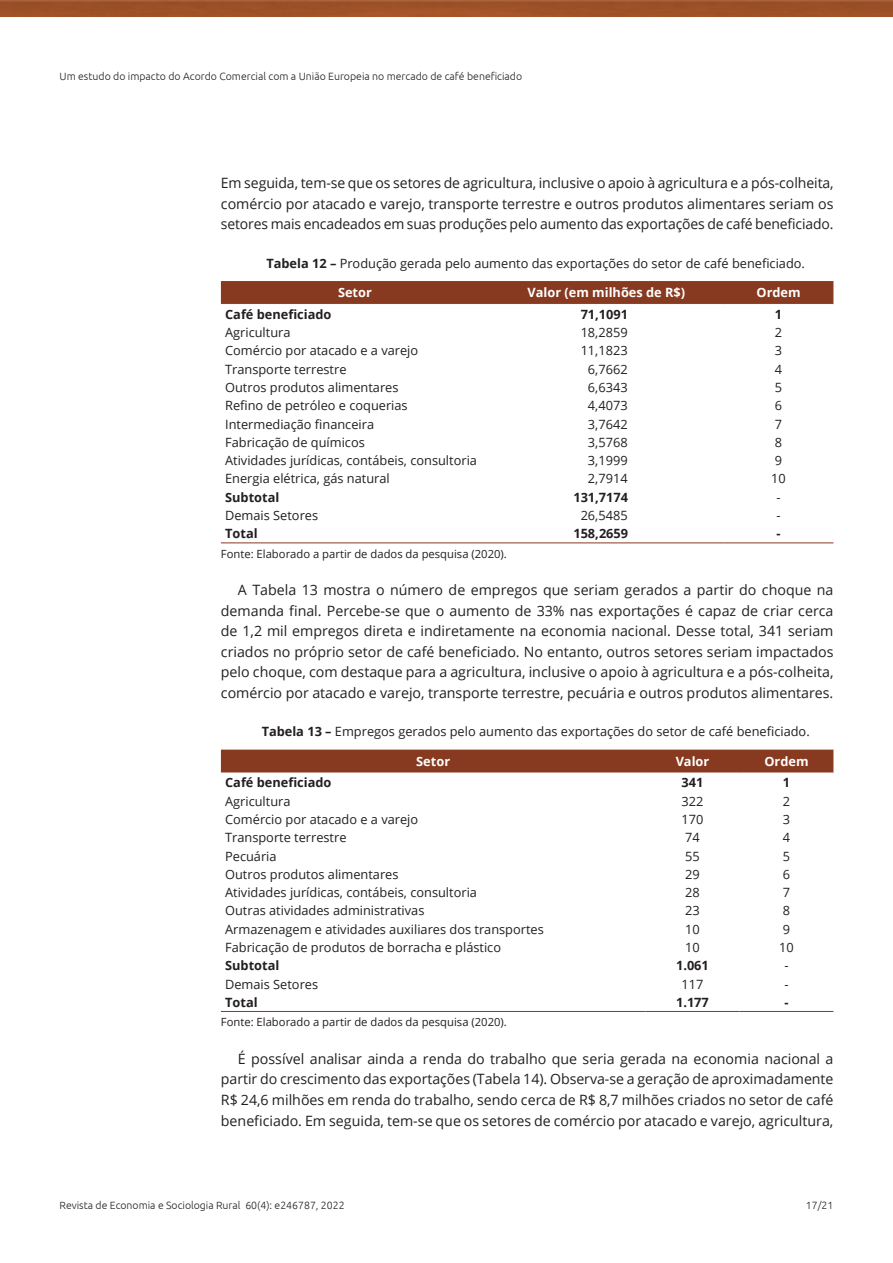
<style>
.page{position:relative;width:893px;height:1263px;background:#fff}
.page>*{position:absolute;margin:0;border:0;box-sizing:border-box;transform-origin:0 0}
.Paragraph{font:14.25px/20.5px "Open Sans";color:#231f20;text-align:justify}
.TableBody{font:12.75px "Open Sans";color:#231f20}
.TableTitle{font:12.75px "Open Sans";color:#231f20}
.TableBody-2{font:700 12.75px "Open Sans";color:#231f20}
.TableHead{font:700 12.75px "Open Sans";color:#fff}
.TableFootnote{font:11.25px "Open Sans";color:#231f20}
.t1{font:300 10.5px "Ubuntu";color:#231f20}
.s1{font-weight:700}
</style>
<div class="page">
<img style="left:0;top:0;width:893px;height:17px">
<svg style="left:221px;top:281px;width:612px;height:23px;background:#873a21"></svg>
<hr style="left:221px;top:542px;width:268px;height:1px;background:#873a20">
<hr style="left:489px;top:542px;width:235px;height:1px;background:#873a20">
<hr style="left:724px;top:542px;width:109px;height:1px;background:#873a20">
<div style="left:221px;top:750px;width:612px;height:23px;background:#873a20"></div>
<hr style="left:221px;top:1011px;width:424px;height:1px;background:#873a20">
<hr style="left:645px;top:1011px;width:94px;height:1px;background:#873a20">
<hr style="left:739px;top:1011px;width:94px;height:1px;background:#873a20">
<p class="t1" style="left:60px;top:70px;width:464px">Um estudo do impacto do Acordo Comercial com a União Europeia no mercado de café beneficiado</p>
<p class="Paragraph" style="left:221px;top:173px;width:614px">Em seguida, tem-se que os setores de agricultura, inclusive o apoio à agricultura e a pós‑colheita, comércio por atacado e varejo, transporte terrestre e outros produtos alimentares seriam os setores mais encadeados em suas produções pelo aumento das exportações de café beneficiado.</p>
<p class="TableTitle" style="left:266px;top:254px;width:540px"><span class="s1">Tabela 12 –</span> Produção gerada pelo aumento das exportações do setor de café beneficiado.</p>
<p class="TableHead" style="left:338px;top:284px;width:35px">Setor</p>
<p class="TableHead" style="left:528px;top:284px;width:159px">Valor (em milhões de R$)</p>
<p class="TableHead" style="left:756px;top:284px;width:46px">Ordem</p>
<p class="TableBody-2" style="left:225px;top:305px;width:108px">Café beneficiado</p>
<p class="TableBody-2" style="left:581px;top:305px;width:49px">71,1091</p>
<p class="TableBody-2" style="left:775px;top:305px;width:9px">1</p>
<p class="TableBody" style="left:225px;top:324px;width:67px">Agricultura</p>
<p class="TableBody" style="left:581px;top:324px;width:48px">18,2859</p>
<p class="TableBody" style="left:775px;top:324px;width:9px">2</p>
<p class="TableBody" style="left:225px;top:342px;width:195px">Comércio por atacado e a varejo</p>
<p class="TableBody" style="left:581px;top:342px;width:48px">11,1823</p>
<p class="TableBody" style="left:775px;top:342px;width:9px">3</p>
<p class="TableBody" style="left:225px;top:360px;width:123px">Transporte terrestre</p>
<p class="TableBody" style="left:588px;top:360px;width:41px">6,7662</p>
<p class="TableBody" style="left:775px;top:360px;width:9px">4</p>
<p class="TableBody" style="left:225px;top:379px;width:175px">Outros produtos alimentares</p>
<p class="TableBody" style="left:588px;top:379px;width:41px">6,6343</p>
<p class="TableBody" style="left:775px;top:379px;width:9px">5</p>
<p class="TableBody" style="left:225px;top:397px;width:184px">Refino de petróleo e coquerias</p>
<p class="TableBody" style="left:588px;top:397px;width:41px">4,4073</p>
<p class="TableBody" style="left:775px;top:397px;width:9px">6</p>
<p class="TableBody" style="left:225px;top:415px;width:150px">Intermediação financeira</p>
<p class="TableBody" style="left:588px;top:415px;width:41px">3,7642</p>
<p class="TableBody" style="left:775px;top:415px;width:9px">7</p>
<p class="TableBody" style="left:225px;top:433px;width:141px">Fabricação de químicos</p>
<p class="TableBody" style="left:588px;top:433px;width:41px">3,5768</p>
<p class="TableBody" style="left:775px;top:433px;width:9px">8</p>
<p class="TableBody" style="left:225px;top:452px;width:253px">Atividades jurídicas, contábeis, consultoria</p>
<p class="TableBody" style="left:588px;top:452px;width:41px">3,1999</p>
<p class="TableBody" style="left:775px;top:452px;width:9px">9</p>
<p class="TableBody" style="left:225px;top:470px;width:166px">Energia elétrica, gás natural</p>
<p class="TableBody" style="left:588px;top:470px;width:41px">2,7914</p>
<p class="TableBody" style="left:771px;top:470px;width:16px">10</p>
<p class="TableBody-2" style="left:225px;top:488px;width:56px">Subtotal</p>
<p class="TableBody-2" style="left:573px;top:488px;width:56px">131,7174</p>
<p class="TableBody" style="left:776px;top:488px;width:6px">-</p>
<p class="TableBody" style="left:225px;top:507px;width:95px">Demais Setores</p>
<p class="TableBody" style="left:581px;top:507px;width:48px">26,5485</p>
<p class="TableBody" style="left:776px;top:507px;width:6px">-</p>
<p class="TableBody-2" style="left:225px;top:525px;width:34px">Total</p>
<p class="TableBody-2" style="left:573px;top:525px;width:56px">158,2659</p>
<p class="TableBody-2" style="left:776px;top:525px;width:6px">-</p>
<p class="TableFootnote" style="left:221px;top:546px;width:287px">Fonte: Elaborado a partir de dados da pesquisa (2020).</p>
<p class="Paragraph" style="left:221px;top:580px;width:614px;text-indent:17px">A Tabela 13 mostra o número de empregos que seriam gerados a partir do choque na demanda final. Percebe-se que o aumento de 33% nas exportações é capaz de criar cerca de 1,2 mil empregos direta e indiretamente na economia nacional. Desse total, 341 seriam criados no próprio setor de café beneficiado. No entanto, outros setores seriam impactados pelo choque, com destaque para a agricultura, inclusive o apoio à agricultura e a pós-colheita, comércio por atacado e varejo, transporte terrestre, pecuária e outros produtos alimentares.</p>
<p class="TableTitle" style="left:262px;top:723px;width:550px"><span class="s1">Tabela 13 –</span> Empregos gerados pelo aumento das exportações do setor de café beneficiado.</p>
<p class="TableHead" style="left:416px;top:752px;width:35px">Setor</p>
<p class="TableHead" style="left:676px;top:752px;width:35px">Valor</p>
<p class="TableHead" style="left:764px;top:752px;width:46px">Ordem</p>
<p class="TableBody-2" style="left:225px;top:774px;width:108px">Café beneficiado</p>
<p class="TableBody-2" style="left:681px;top:774px;width:23px">341</p>
<p class="TableBody-2" style="left:783px;top:774px;width:9px">1</p>
<p class="TableBody" style="left:225px;top:792px;width:67px">Agricultura</p>
<p class="TableBody" style="left:681px;top:792px;width:23px">322</p>
<p class="TableBody" style="left:783px;top:792px;width:9px">2</p>
<p class="TableBody" style="left:225px;top:811px;width:195px">Comércio por atacado e a varejo</p>
<p class="TableBody" style="left:681px;top:811px;width:23px">170</p>
<p class="TableBody" style="left:783px;top:811px;width:9px">3</p>
<p class="TableBody" style="left:225px;top:829px;width:123px">Transporte terrestre</p>
<p class="TableBody" style="left:685px;top:829px;width:16px">74</p>
<p class="TableBody" style="left:783px;top:829px;width:9px">4</p>
<p class="TableBody" style="left:225px;top:847px;width:53px">Pecuária</p>
<p class="TableBody" style="left:685px;top:847px;width:16px">55</p>
<p class="TableBody" style="left:783px;top:847px;width:9px">5</p>
<p class="TableBody" style="left:225px;top:865px;width:175px">Outros produtos alimentares</p>
<p class="TableBody" style="left:685px;top:865px;width:16px">29</p>
<p class="TableBody" style="left:783px;top:865px;width:9px">6</p>
<p class="TableBody" style="left:225px;top:884px;width:253px">Atividades jurídicas, contábeis, consultoria</p>
<p class="TableBody" style="left:685px;top:884px;width:16px">28</p>
<p class="TableBody" style="left:783px;top:884px;width:9px">7</p>
<p class="TableBody" style="left:225px;top:902px;width:201px">Outras atividades administrativas</p>
<p class="TableBody" style="left:685px;top:902px;width:16px">23</p>
<p class="TableBody" style="left:783px;top:902px;width:9px">8</p>
<p class="TableBody" style="left:225px;top:920px;width:320px">Armazenagem e atividades auxiliares dos transportes</p>
<p class="TableBody" style="left:685px;top:920px;width:16px">10</p>
<p class="TableBody" style="left:783px;top:920px;width:9px">9</p>
<p class="TableBody" style="left:225px;top:938px;width:277px">Fabricação de produtos de borracha e plástico</p>
<p class="TableBody" style="left:685px;top:938px;width:16px">10</p>
<p class="TableBody" style="left:779px;top:938px;width:16px">10</p>
<p class="TableBody-2" style="left:225px;top:957px;width:56px">Subtotal</p>
<p class="TableBody-2" style="left:676px;top:957px;width:34px">1.061</p>
<p class="TableBody" style="left:784px;top:957px;width:6px">-</p>
<p class="TableBody" style="left:225px;top:975px;width:95px">Demais Setores</p>
<p class="TableBody" style="left:681px;top:975px;width:23px">117</p>
<p class="TableBody" style="left:784px;top:975px;width:6px">-</p>
<p class="TableBody-2" style="left:225px;top:993px;width:34px">Total</p>
<p class="TableBody-2" style="left:676px;top:993px;width:34px">1.177</p>
<p class="TableBody-2" style="left:784px;top:993px;width:6px">-</p>
<p class="TableFootnote" style="left:221px;top:1015px;width:287px">Fonte: Elaborado a partir de dados da pesquisa (2020).</p>
<p class="Paragraph" style="left:221px;top:1048px;width:614px;text-indent:17px">É possível analisar ainda a renda do trabalho que seria gerada na economia nacional a partir do crescimento das exportações (Tabela 14). Observa-se a geração de aproximadamente R$ 24,6 milhões em renda do trabalho, sendo cerca de R$ 8,7 milhões criados no setor de café beneficiado. Em seguida, tem-se que os setores de comércio por atacado e varejo, agricultura,</p>
<p class="t1" style="left:60px;top:1198px;width:287px">Revista de Economia e Sociologia Rural 60(4): e246787, 2022</p>
<p class="t1" style="left:806px;top:1198px;width:29px">17/21</p>
</div>
